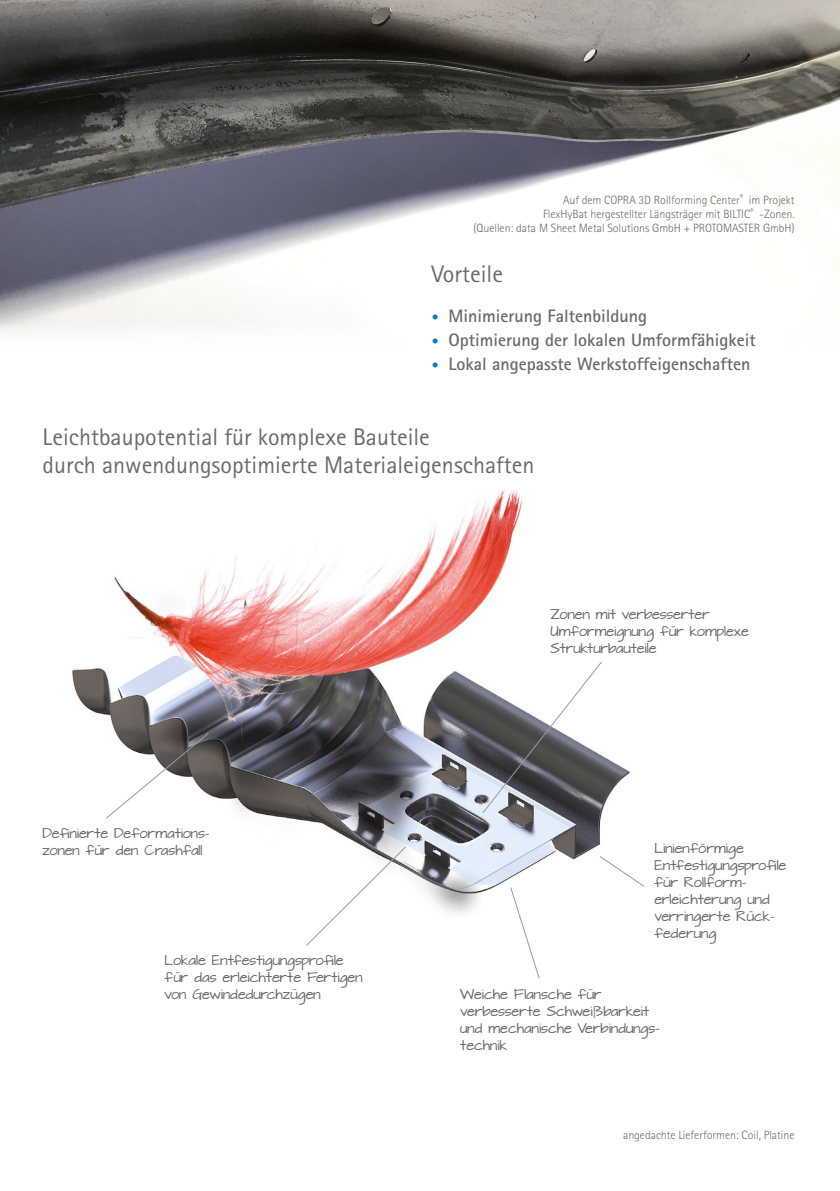
<style>
.page{position:relative;width:840px;height:1191px;background:#fff}
.page>*{position:absolute;margin:0;border:0;box-sizing:border-box;transform-origin:0 0}
.t1{font:24px/28px "Rotis Sans Serif Std";color:#676c6e}
.t2{font:700 18px "Rotis Sans Serif Std";color:#676c6e}
.t3{font:12px/17px "Architects Daughter";color:#676c6e}
.t4{font:300 12px/14px "Rotis Sans Serif Std";letter-spacing:-.005em;color:#676c6e;text-align:right}
.s1{font-size:14px;color:#0082bf}
</style>
<div class="page">
<img style="left:0;top:0;width:839px;height:333px">
<img style="left:72px;top:490px;width:573px;height:424px">
<svg style="left:105px;top:732px;width:104px;height:87px"></svg>
<svg style="left:509px;top:886px;width:30px;height:93px"></svg>
<svg style="left:482px;top:661px;width:120px;height:152px"></svg>
<svg style="left:305px;top:846px;width:101px;height:100px"></svg>
<svg style="left:598px;top:855px;width:46px;height:32px"></svg>
<p class="t4" style="left:473px;top:193px;width:322px">Auf dem COPRA 3D Rollforming Center<sup>®</sup> im Projekt<br>FlexHyBat hergestellter Längsträger mit BILTIC<sup>®</sup> -Zonen.<br>(Quellen: data M Sheet Metal Solutions GmbH + PROTOMASTER GmbH)</p>
<h1 class="t1" style="left:431px;top:259px;width:73px">Vorteile</h1>
<h2 class="t2" style="left:431px;top:304px;width:217px"><span class="s1">•</span> Minimierung Faltenbildung</h2>
<h2 class="t2" style="left:431px;top:328px;width:326px"><span class="s1">•</span> Optimierung der lokalen Umformfähigkeit</h2>
<h2 class="t2" style="left:431px;top:352px;width:320px"><span class="s1">•</span> Lokal angepasste Werkstoffeigenschaften</h2>
<h1 class="t1" style="left:43px;top:422px;width:493px">Leichtbaupotential für komplexe Bauteile<br>durch anwendungsoptimierte Materialeigenschaften</h1>
<p class="t3" style="left:550px;top:606px;width:200px">Zonen mit verbesserter<br>Umformeignung für komplexe<br>Strukturbauteile</p>
<p class="t3" style="left:43px;top:826px;width:168px">Definierte Deformations&shy;zonen für den Crashfall</p>
<p class="t3" style="left:654px;top:840px;width:133px">Linienförmige<br>Entfestigungsprofile für Rollform&shy;erleichterung und verringerte Rück&shy;federung</p>
<p class="t3" style="left:164px;top:953px;width:199px">Lokale Entfestigungsprofile für das erleichterte Fertigen von Gewindedurchzügen</p>
<p class="t3" style="left:460px;top:987px;width:201px">Weiche Flansche für verbesserte Schweißbarkeit und mechanische Verbindungs&shy;technik</p>
<p class="t4" style="left:622px;top:1127px;width:173px">angedachte Lieferformen: Coil, Platine</p>
</div>
